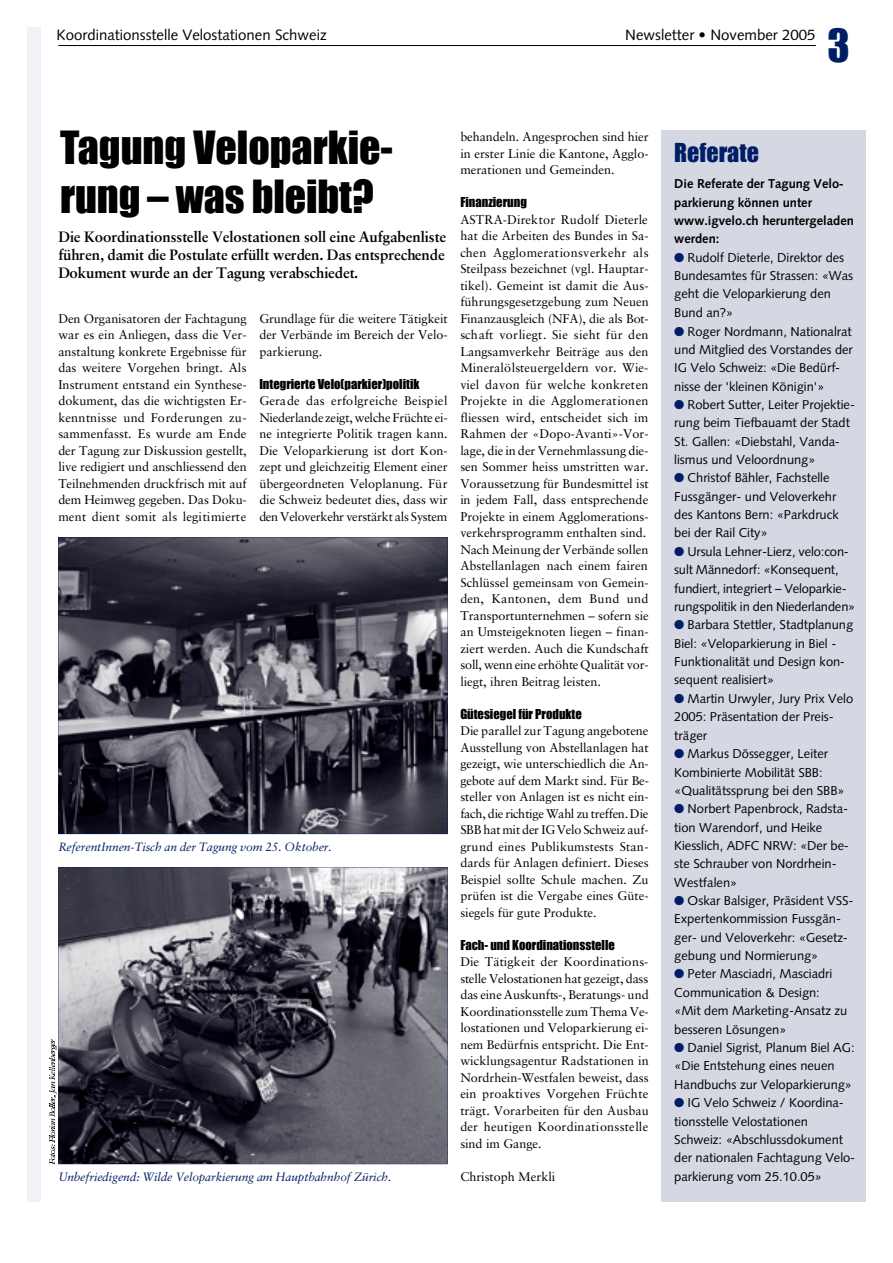
<style>
.page{position:relative;width:893px;height:1263px;background:#fff}
.page>*{position:absolute;margin:0;border:0;box-sizing:border-box;transform-origin:0 0}
.t1{font:42px/49.3px "Impact";color:#000}
.t2{font:42px "Impact";color:#001e65}
.t3{font:24px "Impact";color:#001e65}
.t4{font:700 15px/18px "Sabon";color:#000;text-align:justify}
.t5{font:15px "Syntax";color:#000}
.t6{font:12.9px/18.3px "Syntax";letter-spacing:-.005em;color:#000}
.t7{font:700 12.9px/18.3px "Syntax";color:#000}
.t8{font:12.6px/16.5px "Sabon";color:#000;text-align:justify}
.t9{font:12.6px "Impact";color:#000}
.t10{font:italic 12px "Sabon";letter-spacing:-.015em;color:#001e65}
.s1{color:#001e65}
</style>
<div class="page">
<div style="left:27px;top:27px;width:14px;height:1174px;background:#f1f2f5"></div>
<hr style="left:58px;top:45px;width:757px;height:1px;background:#000">
<svg style="left:49px;top:1039px;width:8px;height:125px"></svg>
<div style="left:661px;top:130px;width:204px;height:1071px;background:#d5d8e3"></div>
<svg style="left:58px;top:537px;width:389px;height:297px;background:#41414c"></svg>
<svg style="left:58px;top:867px;width:389px;height:297px;background:#55545f"></svg>
<p class="t5" style="left:57px;top:28px;width:271px">Koordinationsstelle Velostationen Schweiz</p>
<p class="t5" style="left:625px;top:28px;width:192px">Newsletter • November 2005</p>
<h1 class="t2" style="left:827px;top:19px;width:24px">3</h1>
<h1 class="t1" style="left:60px;top:122px;width:334px">Tagung Veloparkie&shy;rung – was bleibt?</h1>
<p class="t4" style="left:58px;top:229px;width:389px">Die Koordinationsstelle Velostationen soll eine Aufgabenliste führen, damit die Postulate erfüllt werden. Das entsprechende Dokument wurde an der Tagung verabschiedet.</p>
<p class="t8" style="left:58px;top:311px;width:190px">Den Organisatoren der Fachtagung war es ein Anliegen, dass die Ver&shy;anstaltung konkrete Ergebnisse für das weitere Vorgehen bringt. Als Instrument entstand ein Synthese&shy;dokument, das die wichtigsten Er&shy;kenntnisse und Forderungen zu&shy;sammenfasst. Es wurde am Ende der Tagung zur Diskussion gestellt, live redigiert und anschliessend den Teilnehmenden druckfrisch mit auf dem Heimweg gegeben. Das Doku&shy;ment dient somit als legitimierte</p>
<p class="t8" style="left:259px;top:311px;width:190px">Grundlage für die weitere Tätigkeit der Verbände im Bereich der Velo&shy;parkierung.</p>
<p class="t9" style="left:259px;top:376px;width:162px">Integrierte Velo(parkier)politik</p>
<p class="t8" style="left:259px;top:393px;width:190px">Gerade das erfolgreiche Beispiel Niederlande zeigt, welche Früchte ei&shy;ne integrierte Politik tragen kann.<br>Die Veloparkierung ist dort Kon&shy;zept und gleichzeitig Element einer übergeordneten Veloplanung. Für die Schweiz bedeutet dies, dass wir den Veloverkehr verstärkt als System</p>
<p class="t10" style="left:58px;top:842px;width:275px">ReferentInnen-Tisch an der Tagung vom 25. Oktober.</p>
<p class="t8" style="left:460px;top:130px;width:190px">behandeln. Angesprochen sind hier in erster Linie die Kantone, Agglo&shy;merationen und Gemeinden.</p>
<p class="t9" style="left:460px;top:195px;width:68px">Finanzierung</p>
<p class="t8" style="left:460px;top:212px;width:190px;text-align:left">ASTRA-Direktor Rudolf Dieterle hat die Arbeiten des Bundes in Sa&shy;chen Agglomerationsverkehr als Steilpass bezeichnet (vgl. Hauptar&shy;tikel). Gemeint ist damit die Aus&shy;führungsgesetzgebung zum Neuen Finanzausgleich (NFA), die als Bot&shy;schaft vorliegt. Sie sieht für den Langsamverkehr Beiträge aus den Mineralölsteuergeldern vor. Wie&shy;viel davon für welche konkreten Projekte in die Agglomerationen fliessen wird, entscheidet sich im Rahmen der «Dopo-Avanti»-Vor&shy;lage, die in der Vernehmlassung die&shy;sen Sommer heiss umstritten war.<br>Voraussetzung für Bundesmittel ist in jedem Fall, dass entsprechende Projekte in einem Agglomerations&shy;verkehrsprogramm enthalten sind.<br>Nach Meinung der Verbände sollen Abstellanlagen nach einem fairen Schlüssel gemeinsam von Gemein&shy;den, Kantonen, dem Bund und Transportunternehmen – sofern sie an Umsteigeknoten liegen – finan&shy;ziert werden. Auch die Kundschaft soll, wenn eine erhöhte Qualität vor&shy;liegt, ihren Beitrag leisten.</p>
<p class="t9" style="left:460px;top:706px;width:123px">Gütesiegel für Produkte</p>
<p class="t8" style="left:460px;top:724px;width:190px">Die parallel zurTagung angebotene Ausstellung von Abstellanlagen hat gezeigt, wie unterschiedlich die An&shy;gebote auf dem Markt sind. Für Be&shy;steller von Anlagen ist es nicht ein&shy;fach, die richtige Wahl zu treffen. Die SBB hat mit der IGVelo Schweiz auf&shy;grund eines Publikumstests Stan&shy;dards für Anlagen definiert. Dieses Beispiel sollte Schule machen. Zu prüfen ist die Vergabe eines Güte&shy;siegels für gute Produkte.</p>
<p class="t9" style="left:460px;top:937px;width:156px">Fach- und Koordinationsstelle</p>
<p class="t8" style="left:460px;top:955px;width:190px">Die Tätigkeit der Koordinations&shy;stelle Velostationen hat gezeigt, dass das eine Auskunfts-, Beratungs- und Koordinationsstelle zum Thema Ve&shy;lostationen und Veloparkierung ei&shy;nem Bedürfnis entspricht. Die Ent&shy;wicklungsagentur Radstationen in Nordrhein-Westfalen beweist, dass ein proaktives Vorgehen Früchte trägt. Vorarbeiten für den Ausbau der heutigen Koordinationsstelle sind im Gange.</p>
<p class="t10" style="left:58px;top:1172px;width:334px">Unbefriedigend: Wilde Veloparkierung am Hauptbahnhof Zürich.</p>
<p class="t8" style="left:460px;top:1169px;width:96px">Christoph Merkli</p>
<h2 class="t3" style="left:674px;top:137px;width:86px">Referate</h2>
<p class="t7" style="left:674px;top:176px;width:181px">Die Referate der Tagung Velo&shy;parkierung können unter www.igvelo.ch heruntergeladen werden:</p>
<p class="t6" style="left:674px;top:249px;width:180px"><span class="s1">●</span> Rudolf Dieterle, Direktor des<br>Bundesamtes für Strassen: «Was geht die Veloparkierung den<br>Bund an?»</p>
<p class="t6" style="left:674px;top:323px;width:180px"><span class="s1">●</span> Roger Nordmann, Nationalrat und Mitglied des Vorstandes der<br>IG Velo Schweiz: «Die Bedürf&shy;nisse der 'kleinen Königin'»</p>
<p class="t6" style="left:674px;top:397px;width:182px"><span class="s1">●</span> Robert Sutter, Leiter Projektie&shy;rung beim Tiefbauamt der Stadt<br>St. Gallen: «Diebstahl, Vanda&shy;lismus und Veloordnung»</p>
<p class="t6" style="left:674px;top:470px;width:166px"><span class="s1">●</span> Christof Bähler, Fachstelle<br>Fussgänger- und Veloverkehr des Kantons Bern: «Parkdruck bei der Rail City»</p>
<p class="t6" style="left:674px;top:543px;width:183px"><span class="s1">●</span> Ursula Lehner-Lierz, velo:con&shy;sult Männedorf: «Konsequent, fundiert, integriert – Veloparkie&shy;rungspolitik in den Niederlanden»</p>
<p class="t6" style="left:674px;top:617px;width:180px"><span class="s1">●</span> Barbara Stettler, Stadtplanung<br>Biel: «Veloparkierung in Biel -<br>Funktionalität und Design kon&shy;sequent realisiert»</p>
<p class="t6" style="left:674px;top:690px;width:180px"><span class="s1">●</span> Martin Urwyler, Jury Prix Velo<br>2005: Präsentation der Preis&shy;träger</p>
<p class="t6" style="left:674px;top:746px;width:172px"><span class="s1">●</span> Markus Dössegger, Leiter<br>Kombinierte Mobilität SBB: «Qualitätssprung bei den SBB»</p>
<p class="t6" style="left:674px;top:801px;width:176px"><span class="s1">●</span> Norbert Papenbrock, Radsta&shy;tion Warendorf, und Heike<br>Kiesslich, ADFC NRW: «Der be&shy;ste Schrauber von Nordrhein-<br>Westfalen»</p>
<p class="t6" style="left:674px;top:893px;width:181px"><span class="s1">●</span> Oskar Balsiger, Präsident VSS-<br>Expertenkommission Fussgän&shy;ger- und Veloverkehr: «Gesetz&shy;gebung und Normierung»</p>
<p class="t6" style="left:674px;top:966px;width:175px"><span class="s1">●</span> Peter Masciadri, Masciadri<br>Communication &amp; Design: «Mit dem Marketing-Ansatz zu besseren Lösungen»</p>
<p class="t6" style="left:674px;top:1040px;width:182px"><span class="s1">●</span> Daniel Sigrist, Planum Biel AG: «Die Entstehung eines neuen<br>Handbuchs zur Veloparkierung»</p>
<p class="t6" style="left:674px;top:1095px;width:182px"><span class="s1">●</span> IG Velo Schweiz / Koordina&shy;tionsstelle Velostationen<br>Schweiz: «Abschlussdokument der nationalen Fachtagung Velo&shy;parkierung vom 25.10.05»</p>
</div>
